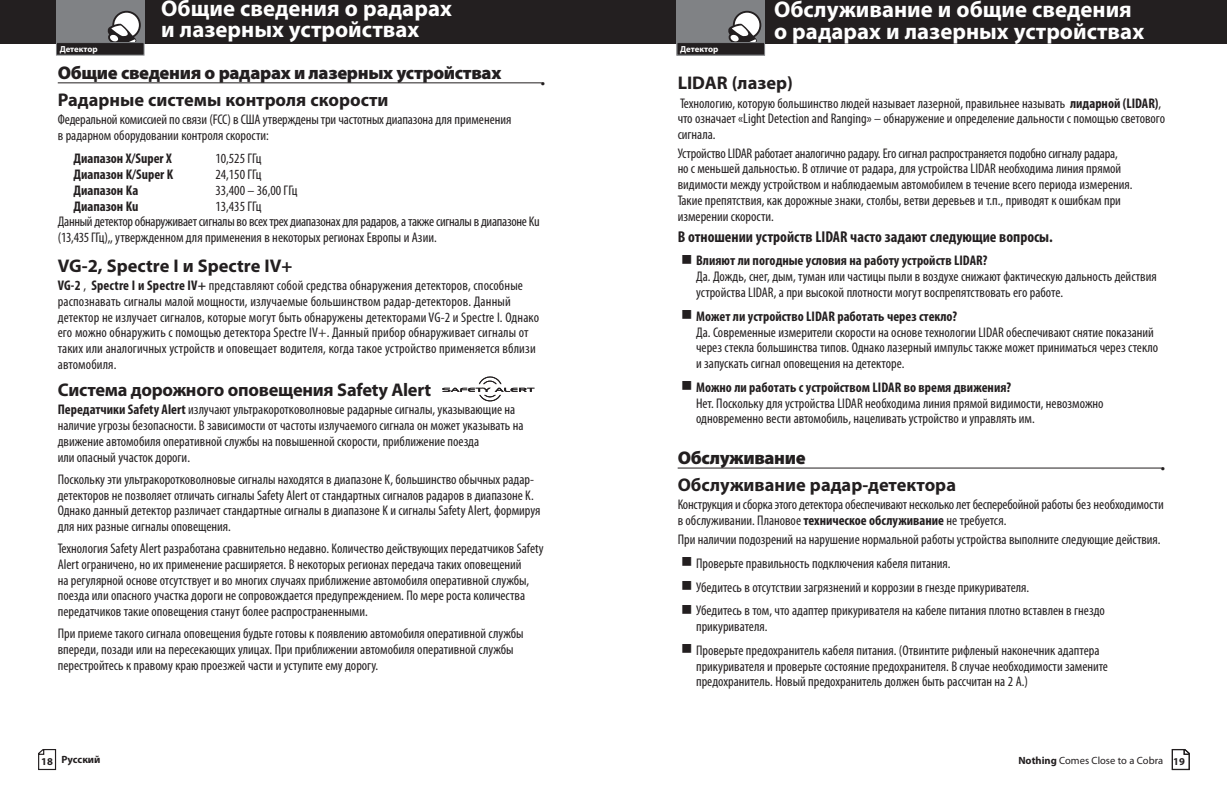
<style>
.page{position:relative;width:1227px;height:805px;background:#fff}
.page>*{position:absolute;margin:0;border:0;box-sizing:border-box;transform-origin:0 0}
.t1{font:700 22.75px/21px "Myriad Pro";color:#fff}
.t2{font:700 18.38px "Myriad Pro";color:#231f20}
.t3{font:900 18.38px "Myriad Pro";letter-spacing:-.02em;color:#231f20}
.t4{font:700 condensed 15.75px "Myriad Pro";color:#231f20}
.t5{font:condensed 14px/15.8px "Myriad Pro";color:#231f20}
.t6{font:700 condensed 14px "Myriad Pro";color:#231f20}
.t7{font:condensed 14px/15.8px "Myriad Pro";letter-spacing:-.02em;color:#231f20}
.t8{font:700 12.6px "Myriad Pro";color:#231f20}
.t9{font:10.5px "Myriad Pro";color:#231f20}
.t10{font:700 10.5px "Myriad Pro";color:#231f20}
.t11{font:700 8.75px "Myriad Pro";color:#fff}
.s1{font-weight:700}
</style>
<div class="page">
<svg style="left:1171px;top:749px;width:18px;height:21px"></svg>
<svg style="left:38px;top:749px;width:19px;height:21px"></svg>
<div style="left:613px;top:0;width:613px;height:44px;background:#231f20"></div>
<div style="left:676px;top:0;width:88px;height:44px;background:#808285"></div>
<div style="left:733px;top:12px;width:27px;height:26px;background:#fff;border-radius:50%"></div>
<div style="left:732px;top:11px;width:29px;height:28px;border:2px solid #231f20;border-radius:50%"></div>
<svg style="left:728px;top:23px;width:34px;height:19px"></svg>
<div style="left:676px;top:43px;width:88px;height:12px;background:#231f20"></div>
<div style="left:676px;top:42px;width:88px;height:14px;border:1px solid #808285"></div>
<div style="left:0;top:0;width:613px;height:44px;background:#231f20"></div>
<div style="left:56px;top:0;width:88px;height:44px;background:#808285"></div>
<div style="left:113px;top:12px;width:27px;height:26px;background:#fff;border-radius:50%"></div>
<div style="left:112px;top:11px;width:29px;height:28px;border:2px solid #231f20;border-radius:50%"></div>
<svg style="left:107px;top:23px;width:30px;height:19px"></svg>
<div style="left:56px;top:43px;width:88px;height:12px;background:#231f20"></div>
<div style="left:56px;top:42px;width:88px;height:14px;border:1px solid #808285"></div>
<hr style="left:58px;top:82px;width:483px;height:1px;background:#231f20">
<svg style="left:442px;top:376px;width:92px;height:25px"></svg>
<hr style="left:677px;top:467px;width:484px;height:1px;background:#231f20">
<h1 class="t1" style="left:161px;top:-3px;width:292px">Общие сведения о радарах и лазерных устройствах</h1>
<h1 class="t1" style="left:774px;top:-1px;width:371px">Обслуживание и общие сведения о радарах и лазерных устройствах</h1>
<h2 class="t2" style="left:677px;top:71px;width:117px">LIDAR (лазер)</h2>
<p class="t5" style="left:677px;top:95px;width:489px">Технологию, которую большинство людей называет лазерной, правильнее называть <span class="s1">лидарной (LIDAR)</span>, что означает «Light Detection and Ranging» – обнаружение и определение дальности с помощью светового сигнала.</p>
<p class="t5" style="left:677px;top:145px;width:456px">Устройство LIDAR работает аналогично радару. Его сигнал распространяется подобно сигналу радара,<br>но с меньшей дальностью. В отличие от радара, для устройства LIDAR необходима линия прямой видимости между устройством и наблюдаемым автомобилем в течение всего периода измерения.<br>Такие препятствия, как дорожные знаки, столбы, ветви деревьев и т.п., приводят к ошибкам при измерении скорости.</p>
<p class="t4" style="left:677px;top:226px;width:376px">В отношении устройств LIDAR часто задают следующие вопросы.</p>
<p class="t6" style="left:696px;top:252px;width:293px">Влияют ли погодные условия на работу устройств LIDAR?</p>
<p class="t5" style="left:696px;top:268px;width:462px">Да. Дождь, снег, дым, туман или частицы пыли в воздухе снижают фактическую дальность действия устройства LIDAR, а при высокой плотности могут воспрепятствовать его работе.</p>
<p class="t6" style="left:696px;top:307px;width:263px">Может ли устройство LIDAR работать через стекло?</p>
<p class="t5" style="left:696px;top:324px;width:463px">Да. Современные измерители скорости на основе технологии LIDAR обеспечивают снятие показаний через стекла большинства типов. Однако лазерный импульс также может приниматься через стекло и запускать сигнал оповещения на детекторе.</p>
<p class="t6" style="left:696px;top:378px;width:316px">Можно ли работать с устройством LIDAR во время движения?</p>
<p class="t5" style="left:696px;top:395px;width:409px">Нет. Поскольку для устройства LIDAR необходима линия прямой видимости, невозможно одновременно вести автомобиль, нацеливать устройство и управлять им.</p>
<h2 class="t3" style="left:677px;top:445px;width:129px">Обслуживание</h2>
<p class="t8" style="left:1160px;top:459px;width:6px">•</p>
<h2 class="t2" style="left:677px;top:473px;width:280px">Обслуживание радар-детектора</h2>
<p class="t5" style="left:677px;top:496px;width:487px">Конструкция и сборка этого детектора обеспечивают несколько лет бесперебойной работы без необходимости в обслуживании. Плановое <span class="s1">техническое обслуживание</span> не требуется.</p>
<p class="t5" style="left:696px;top:527px;width:466px;line-height:23.8px;text-indent:-18px">При наличии подозрений на нарушение нормальной работы устройства выполните следующие действия.<br>Проверьте правильность подключения кабеля питания.<br>Убедитесь в отсутствии загрязнений и коррозии в гнезде прикуривателя.<br>Убедитесь в том, что адаптер прикуривателя на кабеле питания плотно вставлен в гнездо</p>
<p class="t5" style="left:696px;top:614px;width:405px;line-height:23.8px">прикуривателя.<br>Проверьте предохранитель кабеля питания. (Отвинтите рифленый наконечник адаптера</p>
<p class="t5" style="left:696px;top:658px;width:413px">прикуривателя и проверьте состояние предохранителя. В случае необходимости замените предохранитель. Новый предохранитель должен быть рассчитан на 2 А.)</p>
<h1 class="t1" style="left:778px;top:30px;width:191px">Функции изделия</h1>
<p class="t11" style="left:680px;top:43px;width:41px">Введение</p>
<p class="t11" style="left:60px;top:43px;width:39px">Детектор</p>
<p class="t11" style="left:680px;top:43px;width:39px">Детектор</p>
<h2 class="t3" style="left:58px;top:60px;width:445px">Общие сведения о радарах и лазерных устройствах</h2>
<p class="t8" style="left:540px;top:75px;width:6px">•</p>
<h2 class="t2" style="left:58px;top:88px;width:332px">Радарные системы контроля скорости</h2>
<p class="t5" style="left:58px;top:111px;width:455px">Федеральной комиссией по связи (FCC) в США утверждены три частотных диапазона для применения в радарном оборудовании контроля скорости:</p>
<p class="t6" style="left:73px;top:150px;width:100px">Диапазон X/Super X</p>
<p class="t5" style="left:215px;top:151px;width:48px">10,525 ГГц</p>
<p class="t6" style="left:73px;top:166px;width:101px">Диапазон K/Super K</p>
<p class="t5" style="left:215px;top:166px;width:48px">24,150 ГГц</p>
<p class="t6" style="left:73px;top:181px;width:66px">Диапазон Ka</p>
<p class="t5" style="left:215px;top:182px;width:84px">33,400 – 36,00 ГГц</p>
<p class="t6" style="left:73px;top:197px;width:66px">Диапазон Ku</p>
<p class="t7" style="left:58px;top:198px;width:483px;text-indent:158px">13,435 ГГц<br>Данный детектор обнаруживает сигналы во всех трех диапазонах для радаров, а также сигналы в диапазоне Ku (13,435 ГГц),, утвержденном для применения в некоторых регионах Европы и Азии.</p>
<h2 class="t2" style="left:58px;top:254px;width:236px">VG-2, Spectre I и Spectre IV+</h2>
<p class="t5" style="left:58px;top:277px;width:483px"><span class="s1">VG-2</span> , <span class="s1">Spectre I и Spectre IV+</span> представляют собой средства обнаружения детекторов, способные распознавать сигналы малой мощности, излучаемые большинством радар-детекторов. Данный детектор не излучает сигналов, которые могут быть обнаружены детекторами VG-2 и Spectre I. Однако его можно обнаружить с помощью детектора Spectre IV+. Данный прибор обнаруживает сигналы от таких или аналогичных устройств и оповещает водителя, когда такое устройство применяется вблизи автомобиля.</p>
<h2 class="t2" style="left:58px;top:378px;width:375px">Система дорожного оповещения Safety Alert</h2>
<p class="t5" style="left:58px;top:401px;width:467px"><span class="s1">Передатчики Safety Alert</span> излучают ультракоротковолновые радарные сигналы, указывающие на наличие угрозы безопасности. В зависимости от частоты излучаемого сигнала он может указывать на движение автомобиля оперативной службы на повышенной скорости, приближение поезда<br>или опасный участок дороги.</p>
<p class="t5" style="left:58px;top:471px;width:484px">Поскольку эти ультракоротковолновые сигналы находятся в диапазоне K, большинство обычных радар&shy;детекторов не позволяет отличать сигналы Safety Alert от стандартных сигналов радаров в диапазоне K.<br>Однако данный детектор различает стандартные сигналы в диапазоне K и сигналы Safety Alert, формируя для них разные сигналы оповещения.</p>
<p class="t5" style="left:58px;top:540px;width:487px">Технология Safety Alert разработана сравнительно недавно. Количество действующих передатчиков Safety Alert ограничено, но их применение расширяется. В некоторых регионах передача таких оповещений<br>на регулярной основе отсутствует и во многих случаях приближение автомобиля оперативной службы, поезда или опасного участка дороги не сопровождается предупреждением. По мере роста количества передатчиков такие оповещения станут более распространенными.</p>
<p class="t5" style="left:58px;top:625px;width:467px">При приеме такого сигнала оповещения будьте готовы к появлению автомобиля оперативной службы впереди, позади или на пересекающих улицах. При приближении автомобиля оперативной службы перестройтесь к правому краю проезжей части и уступите ему дорогу.</p>
<p class="t10" style="left:41px;top:752px;width:61px">18 Русский</p>
<p class="t9" style="left:1018px;top:754px;width:168px"><span class="s1">Nothing</span> Comes Close to a Cobra <span class="s1">19</span></p>
</div>
